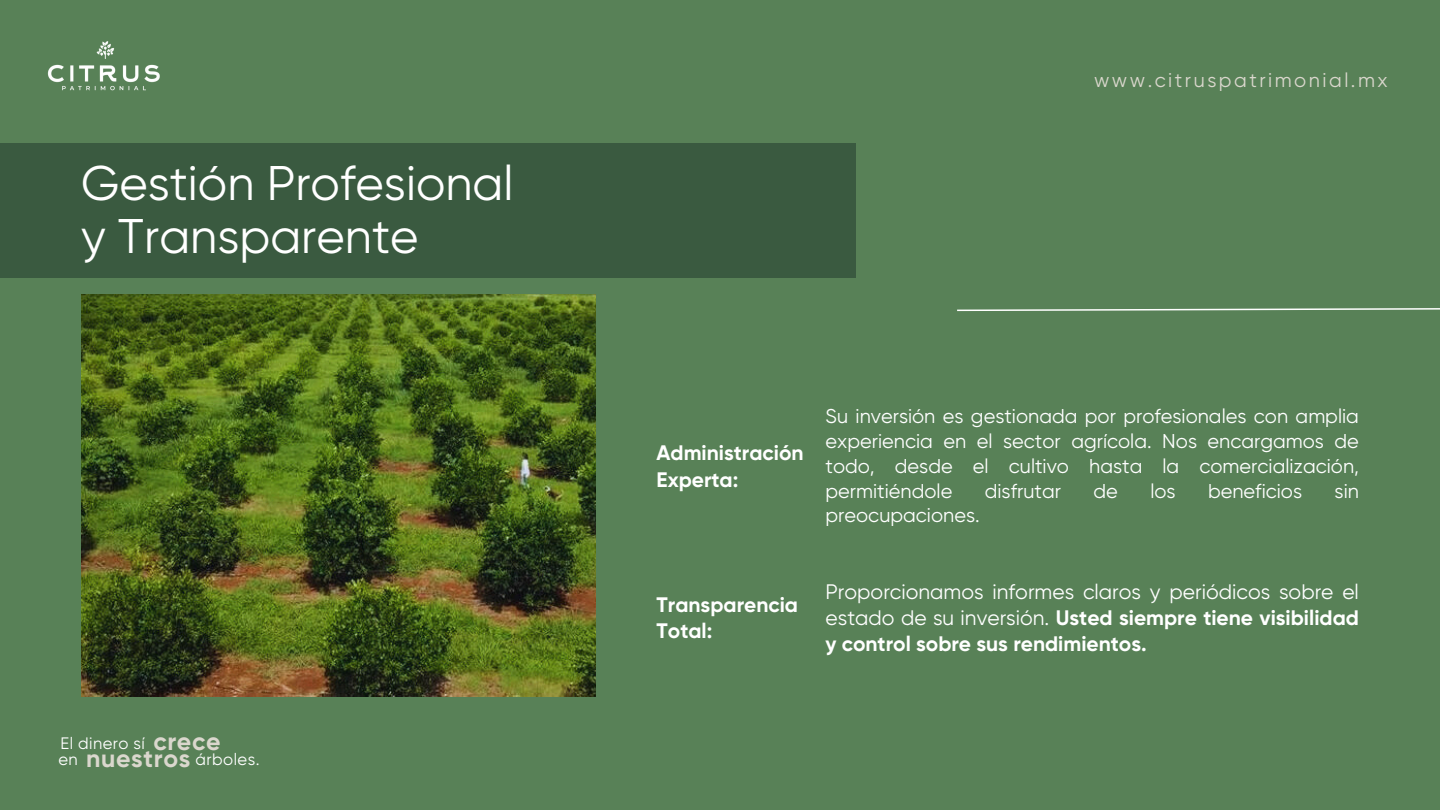
<style>
.page{position:relative;width:1440px;height:810px;background:#588157}
.page>*{position:absolute;margin:0;border:0;box-sizing:border-box;transform-origin:0 0}
.t1{font:48.6px/53.4px "Gilroy";color:#fff}
.t2{font:700 24.9px "Gilroy";letter-spacing:.025em;color:#dad7cd}
.t3{font:21px/25.9px "Gilroy";color:#fff;text-align:justify}
.t4{font:700 21px/26.2px "Gilroy";color:#fff}
.t5{font:20px/24.8px "Gilroy";color:#fff;text-align:justify}
.t6{font:20px "Gilroy";letter-spacing:.125em;color:#dad7cd}
.t7{font:16.6px "Gilroy";letter-spacing:.025em;color:#fff}
.s1{font-weight:700}
</style>
<div class="page">
<div style="left:0;top:143px;width:856px;height:135px;background:#3a5a40"></div>
<img style="left:47px;top:41px;width:113px;height:50px">
<img style="left:81px;top:295px;width:515px;height:402px">
<svg style="left:957px;top:308px;width:483px;height:4px"></svg>
<p class="t1" style="left:81px;top:156px;width:434px">Gestión Profesional y Transparente</p>
<h1 class="t7" style="left:60px;top:734px;width:86px">El dinero sí</h1>
<p class="t2" style="left:153px;top:726px;width:69px">crece</p>
<h3 class="t7" style="left:58px;top:750px;width:21px">en</h3>
<h4 class="t2" style="left:86px;top:743px;width:106px">nuestros</h4>
<h3 class="t7" style="left:196px;top:750px;width:65px">árboles.</h3>
<h4 class="t6" style="left:1094px;top:68px;width:295px">www.citruspatrimonial.mx</h4>
<p class="t4" style="left:657px;top:440px;width:149px">Administración<br>Experta:</p>
<h2 class="t4" style="left:657px;top:591px;width:143px">Transparencia<br>Total:</h2>
<h4 class="t5" style="left:826px;top:404px;width:535px">Su inversión es gestionada por profesionales con amplia experiencia en el sector agrícola. Nos encargamos de todo, desde el cultivo hasta la comercialización, permitiéndole</h4>
<h4 class="t5" style="left:985px;top:478px;width:78px">disfrutar</h4>
<h4 class="t5" style="left:1093px;top:478px;width:26px">de</h4>
<h4 class="t5" style="left:1150px;top:478px;width:27px">los</h4>
<h4 class="t5" style="left:1208px;top:478px;width:96px">beneficios</h4>
<h4 class="t5" style="left:1335px;top:478px;width:26px">sin</h4>
<h4 class="t5" style="left:826px;top:503px;width:156px">preocupaciones.</h4>
<h2 class="t3" style="left:826px;top:579px;width:535px">Proporcionamos informes claros y periódicos sobre el estado de su inversión. <span class="s1">Usted siempre tiene visibilidad y control sobre sus rendimientos.</span></h2>
</div>
